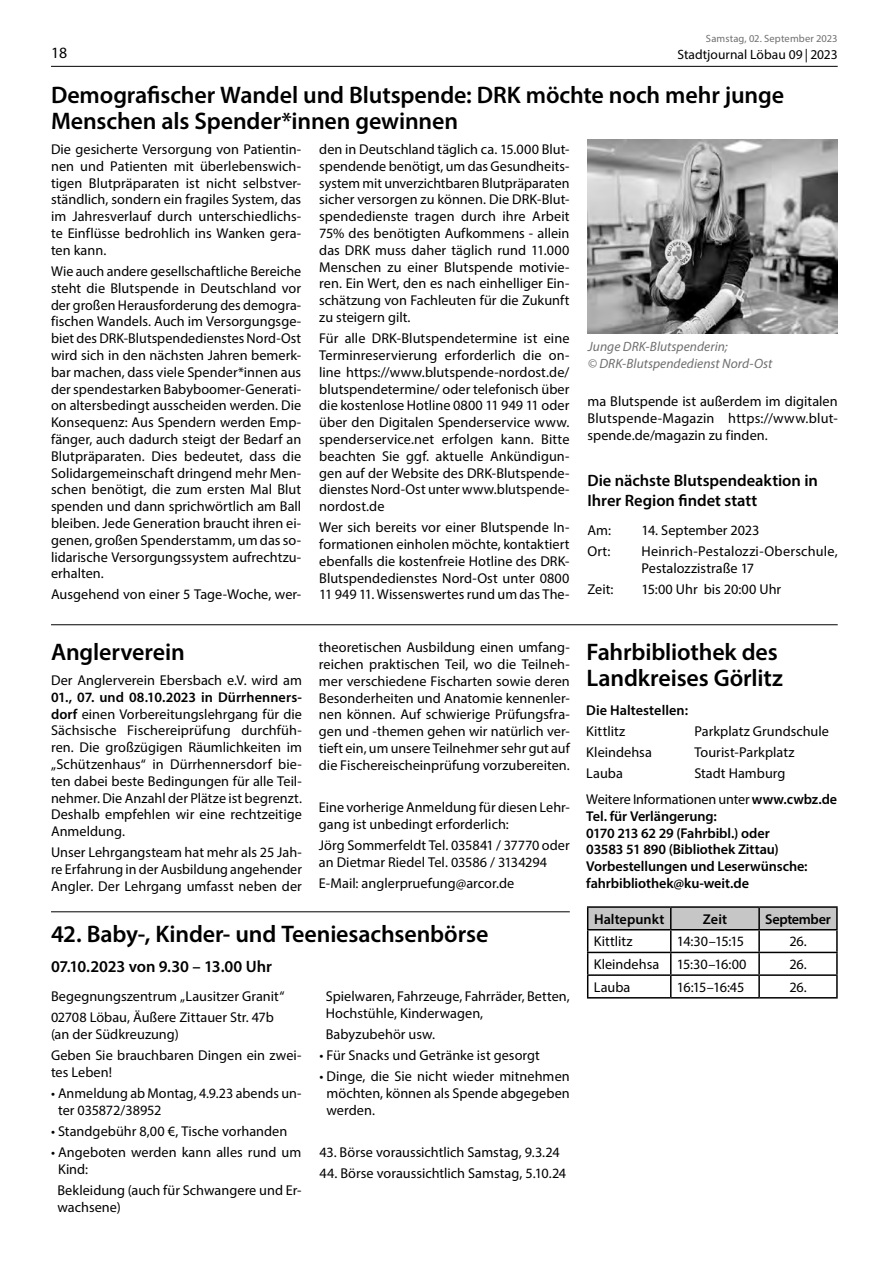
<style>
.page{position:relative;width:893px;height:1263px;background:#fff}
.page>*{position:absolute;margin:0;border:0;box-sizing:border-box;transform-origin:0 0}
.t1{font:600 24px/26.2px "Myriad Pro";letter-spacing:-.005em;color:#000}
.t2{font:600 16.5px/19.2px "Myriad Pro";letter-spacing:-.005em;color:#000}
.t3{font:15.75px "Myriad Pro";color:#000}
.t4{font:14.25px/16.8px "Myriad Pro";letter-spacing:.005em;color:#000;text-align:justify}
.t5{font:600 14.25px/16.8px "Myriad Pro";letter-spacing:-.005em;color:#000}
.t6{font:600 14.25px "Myriad Pro";letter-spacing:-.025em;color:#000}
.t7{font:italic 13.5px/16.8px "Myriad Pro";letter-spacing:.005em;color:#706f6f}
.t8{font:13.5px "Myriad Pro";color:#000}
.t9{font:10.5px "Myriad Pro";letter-spacing:.015em;color:#706f6f}
.s1{font-weight:600}
</style>
<div class="page">
<hr style="left:51px;top:66px;width:787px;height:1px;background:#000">
<img style="left:587px;top:140px;width:251px;height:194px">
<hr style="left:587px;top:906px;width:84px;height:2px;background:#000">
<hr style="left:671px;top:906px;width:88px;height:2px;background:#000">
<hr style="left:759px;top:906px;width:79px;height:2px;background:#000">
<hr style="left:836px;top:908px;width:2px;height:21px;background:#000">
<hr style="left:759px;top:929px;width:79px;height:1px;background:#000">
<hr style="left:836px;top:930px;width:2px;height:22px;background:#000">
<hr style="left:759px;top:952px;width:79px;height:1px;background:#000">
<hr style="left:836px;top:953px;width:2px;height:21px;background:#000">
<svg style="left:587px;top:907px;width:250px;height:90px"></svg>
<hr style="left:759px;top:974px;width:79px;height:2px;background:#000">
<hr style="left:758px;top:976px;width:2px;height:21px;background:#000">
<hr style="left:836px;top:976px;width:2px;height:21px;background:#000">
<hr style="left:587px;top:997px;width:84px;height:1px;background:#000">
<hr style="left:671px;top:997px;width:88px;height:1px;background:#000">
<hr style="left:759px;top:997px;width:79px;height:1px;background:#000">
<hr style="left:51px;top:624px;width:787px;height:1px;background:#000">
<hr style="left:51px;top:911px;width:519px;height:1px;background:#000">
<p class="t9" style="left:706px;top:32px;width:133px">Samstag, 02. September 2023</p>
<p class="t8" style="left:677px;top:46px;width:162px">Stadtjournal Löbau 09 | 2023</p>
<h1 class="t1" style="left:51px;top:81px;width:735px">Demografischer Wandel und Blutspende: DRK möchte noch mehr junge<br>Menschen als Spender*innen gewinnen</h1>
<p class="t4" style="left:51px;top:141px;width:252px">Die gesicherte Versorgung von Patientin&shy;nen und Patienten mit überlebenswich&shy;tigen Blutpräparaten ist nicht selbstver&shy;ständlich, sondern ein fragiles System, das im Jahresverlauf durch unterschiedlichs&shy;te Einflüsse bedrohlich ins Wanken gera&shy;ten kann.</p>
<p class="t4" style="left:51px;top:262px;width:252px">Wie auch andere gesellschaftliche Bereiche steht die Blutspende in Deutschland vor der großen Herausforderung des demogra&shy;fischen Wandels. Auch im Versorgungsge&shy;biet des DRK-Blutspendedienstes Nord-Ost wird sich in den nächsten Jahren bemerk&shy;bar machen, dass viele Spender*innen aus der spendestarken Babyboomer-Generati&shy;on altersbedingt ausscheiden werden. Die Konsequenz: Aus Spendern werden Emp&shy;fänger, auch dadurch steigt der Bedarf an Blutpräparaten. Dies bedeutet, dass die Solidargemeinschaft dringend mehr Men&shy;schen benötigt, die zum ersten Mal Blut spenden und dann sprichwörtlich am Ball bleiben. Jede Generation braucht ihren ei&shy;genen, großen Spenderstamm, um das so&shy;lidarische Versorgungssystem aufrechtzu&shy;erhalten.</p>
<p class="t4" style="left:51px;top:586px;width:252px">Ausgehend von einer 5 Tage-Woche, wer-</p>
<p class="t3" style="left:51px;top:43px;width:18px">18</p>
<p class="t4" style="left:319px;top:141px;width:252px">den in Deutschland täglich ca. 15.000 Blut&shy;spendende benötigt, um das Gesundheits&shy;system mit unverzichtbaren Blutpräparaten sicher versorgen zu können. Die DRK-Blut&shy;spendedienste tragen durch ihre Arbeit 75% des benötigten Aufkommens - allein das DRK muss daher täglich rund 11.000<br>Menschen zu einer Blutspende motivie&shy;ren. Ein Wert, den es nach einhelliger Ein&shy;schätzung von Fachleuten für die Zukunft zu steigern gilt.</p>
<p class="t4" style="left:319px;top:330px;width:252px">Für alle DRK-Blutspendetermine ist eine Terminreservierung erforderlich die on&shy;line https://www.blutspende-nordost.de/ blutspendetermine/ oder telefonisch über die kostenlose Hotline 0800 11 949 11 oder über den Digitalen Spenderservice www. spenderservice.net erfolgen kann. Bitte beachten Sie ggf. aktuelle Ankündigun&shy;gen auf der Website des DRK-Blutspende&shy;dienstes Nord-Ost unter www.blutspende&shy;nordost.de</p>
<p class="t4" style="left:319px;top:519px;width:252px">Wer sich bereits vor einer Blutspende In&shy;formationen einholen möchte, kontaktiert ebenfalls die kostenfreie Hotline des DRK-Blutspendedienstes Nord-Ost unter 0800<br>11 949 11. Wissenswertes rund um das The-</p>
<p class="t7" style="left:588px;top:338px;width:186px">Junge DRK-Blutspenderin;<br>© DRK-Blutspendedienst Nord-Ost</p>
<p class="t4" style="left:587px;top:393px;width:252px">ma Blutspende ist außerdem im digitalen Blutspende-Magazin https://www.blut&shy;spende.de/magazin zu finden.</p>
<p class="t2" style="left:587px;top:471px;width:232px">Die nächste Blutspendeaktion in<br>Ihrer Region findet statt</p>
<p class="t4" style="left:587px;top:522px;width:25px">Am:</p>
<p class="t4" style="left:641px;top:522px;width:119px">14. September 2023</p>
<p class="t4" style="left:587px;top:543px;width:24px">Ort:</p>
<p class="t4" style="left:641px;top:543px;width:198px">Heinrich-Pestalozzi-Oberschule,<br>Pestalozzistraße 17</p>
<p class="t4" style="left:587px;top:581px;width:28px">Zeit:</p>
<p class="t4" style="left:641px;top:581px;width:141px">15:00 Uhr bis 20:00 Uhr</p>
<h1 class="t1" style="left:51px;top:638px;width:135px">Anglerverein</h1>
<p class="t4" style="left:51px;top:671px;width:252px">Der Anglerverein Ebersbach e.V. wird am</p>
<p class="t4" style="left:51px;top:688px;width:252px"><span class="s1">01., 07. und 08.10.2023 in Dürrhenners&shy;dorf</span> einen Vorbereitungslehrgang für die Sächsische Fischereiprüfung durchfüh&shy;ren. Die großzügigen Räumlichkeiten im „Schützenhaus“ in Dürrhennersdorf bie&shy;ten dabei beste Bedingungen für alle Teil&shy;nehmer. Die Anzahl der Plätze ist begrenzt.<br>Deshalb empfehlen wir eine rechtzeitige Anmeldung.</p>
<p class="t4" style="left:51px;top:844px;width:252px">Unser Lehrgangsteam hat mehr als 25 Jah&shy;re Erfahrung in der Ausbildung angehender Angler. Der Lehrgang umfasst neben der</p>
<p class="t4" style="left:319px;top:639px;width:252px">theoretischen Ausbildung einen umfang&shy;reichen praktischen Teil, wo die Teilneh&shy;mer verschiedene Fischarten sowie deren Besonderheiten und Anatomie kennenler&shy;nen können. Auf schwierige Prüfungsfra&shy;gen und -themen gehen wir natürlich ver&shy;tieft ein, um unsere Teilnehmer sehr gut auf die Fischereischeinprüfung vorzubereiten.</p>
<p class="t4" style="left:319px;top:798px;width:252px">Eine vorherige Anmeldung für diesen Lehr&shy;gang ist unbedingt erforderlich:</p>
<p class="t4" style="left:319px;top:836px;width:252px">Jörg Sommerfeldt Tel. 035841 / 37770 oder an Dietmar Riedel Tel. 03586 / 3134294</p>
<p class="t4" style="left:319px;top:874px;width:197px">E-Mail: anglerpruefung@arcor.de</p>
<h1 class="t1" style="left:51px;top:920px;width:439px">42. Baby-, Kinder- und Teeniesachsenbörse</h1>
<p class="t2" style="left:51px;top:956px;width:223px">07.10.2023 von 9.30 – 13.00 Uhr</p>
<p class="t4" style="left:51px;top:986px;width:235px;line-height:21px">Begegnungszentrum „Lausitzer Granit“<br>02708 Löbau, Äußere Zittauer Str. 47b</p>
<p class="t4" style="left:51px;top:1024px;width:252px;line-height:21px">(an der Südkreuzung)<br>Geben Sie brauchbaren Dingen ein zwei-</p>
<p class="t4" style="left:51px;top:1064px;width:63px">tes Leben!</p>
<p class="t4" style="left:58px;top:1085px;width:245px;text-indent:-7px">• Anmeldung ab Montag, 4.9.23 abends un&shy;ter 035872/38952</p>
<p class="t4" style="left:51px;top:1122px;width:238px">• Standgebühr 8,00 €, Tische vorhanden</p>
<p class="t4" style="left:58px;top:1143px;width:245px;text-indent:-7px">• Angeboten werden kann alles rund um<br>Kind:</p>
<p class="t4" style="left:57px;top:1181px;width:245px">Bekleidung (auch für Schwangere und Er&shy;wachsene)</p>
<p class="t4" style="left:326px;top:988px;width:245px">Spielwaren, Fahrzeuge, Fahrräder, Betten,<br>Hochstühle, Kinderwagen,</p>
<p class="t4" style="left:326px;top:1026px;width:111px">Babyzubehör usw.</p>
<p class="t4" style="left:319px;top:1047px;width:222px">• Für Snacks und Getränke ist gesorgt</p>
<p class="t4" style="left:326px;top:1068px;width:245px;text-indent:-7px">• Dinge, die Sie nicht wieder mitnehmen möchten, können als Spende abgegeben werden.</p>
<p class="t4" style="left:319px;top:1143px;width:242px">43. Börse voraussichtlich Samstag, 9.3.24</p>
<p class="t4" style="left:319px;top:1165px;width:248px">44. Börse voraussichtlich Samstag, 5.10.24</p>
<h1 class="t1" style="left:586px;top:638px;width:198px">Fahrbibliothek des<br>Landkreises Görlitz</h1>
<p class="t5" style="left:586px;top:702px;width:103px">Die Haltestellen:</p>
<p class="t4" style="left:586px;top:723px;width:40px">Kittlitz</p>
<p class="t4" style="left:694px;top:723px;width:136px">Parkplatz Grundschule</p>
<p class="t4" style="left:586px;top:744px;width:67px">Kleindehsa</p>
<p class="t4" style="left:694px;top:744px;width:102px">Tourist-Parkplatz</p>
<p class="t4" style="left:586px;top:765px;width:38px">Lauba</p>
<p class="t4" style="left:586px;top:761px;width:252px;line-height:25.5px;text-indent:108px">Stadt Hamburg<br>Weitere Informationen unter <span class="s1">www.cwbz.de</span></p>
<p class="t5" style="left:586px;top:807px;width:223px">Tel. für Verlängerung:<br>0170 213 62 29 (Fahrbibl.) oder<br>03583 51 890 (Bibliothek Zittau)<br>Vorbestellungen und Leserwünsche: fahrbibliothek@ku-weit.de</p>
<p class="t5" style="left:594px;top:910px;width:72px">Haltepunkt</p>
<p class="t5" style="left:703px;top:910px;width:26px">Zeit</p>
<p class="t6" style="left:765px;top:910px;width:67px">September</p>
<p class="t4" style="left:594px;top:933px;width:40px">Kittlitz</p>
<p class="t4" style="left:677px;top:933px;width:69px">14:30–15:15</p>
<p class="t4" style="left:789px;top:933px;width:19px">26.</p>
<p class="t4" style="left:594px;top:956px;width:154px">Kleindehsa 15:30–16:00</p>
<p class="t4" style="left:789px;top:956px;width:19px">26.</p>
<p class="t4" style="left:594px;top:978px;width:38px">Lauba</p>
<p class="t4" style="left:677px;top:978px;width:69px">16:15–16:45</p>
<p class="t4" style="left:789px;top:978px;width:19px">26.</p>
</div>
